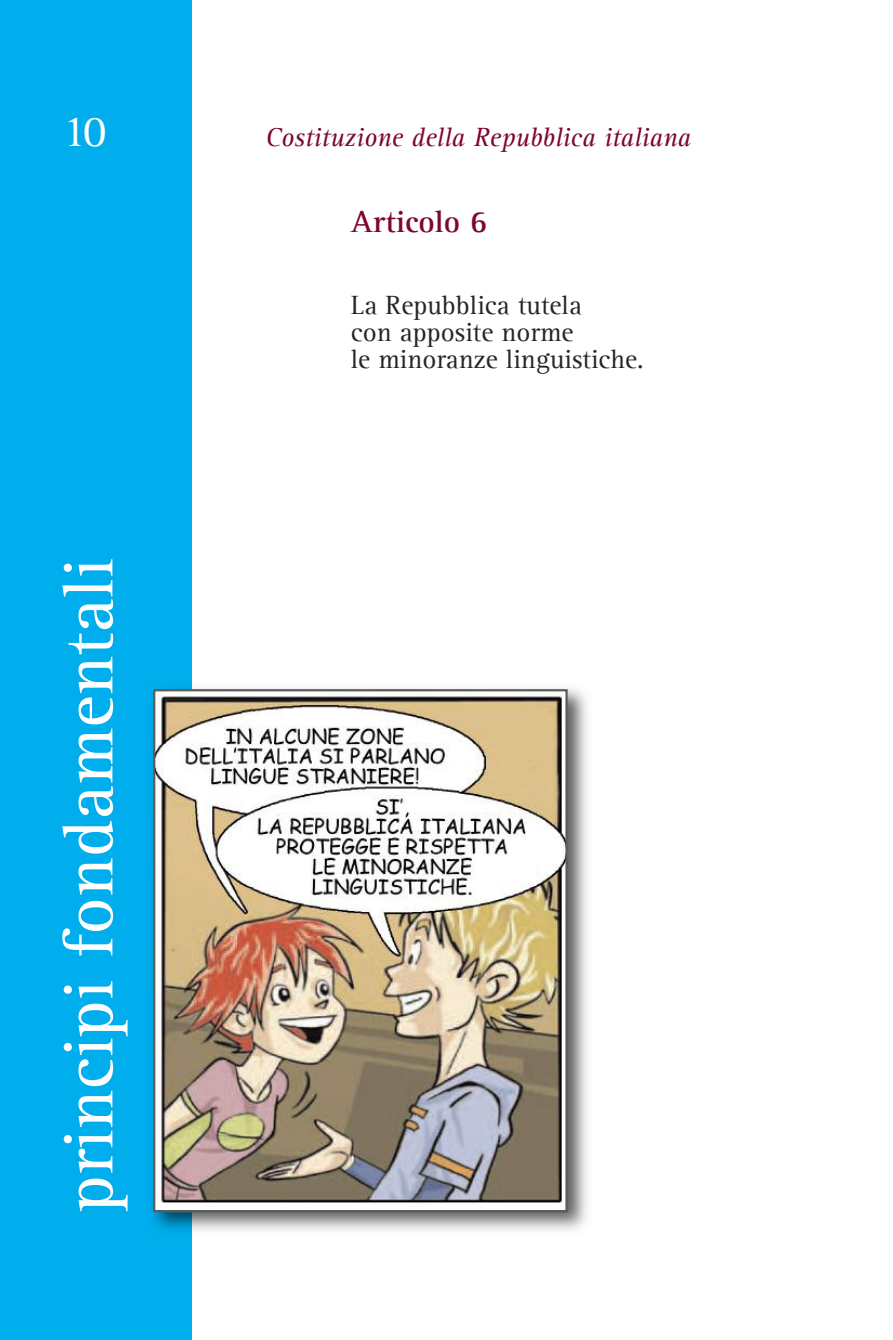
<style>
.page{position:relative;width:893px;height:1340px;background:#fff}
.page>*{position:absolute;margin:0;border:0;box-sizing:border-box;transform-origin:0 0}
.t1{font:72px "Agfa Rotis Serif";color:#fff}
.t2{font:45px "Agfa Rotis Serif";color:#fff}
.t3{font:700 31.5px "Agfa Rotis Serif";color:#7d0731}
.t4{font:27px/27px "Agfa Rotis Serif";color:#272627}
.t5{font:italic 27px "Agfa Rotis Serif";color:#7d0731}
</style>
<div class="page">
<div style="left:0;top:0;width:191px;height:1339px;background:#00aded"></div>
<img style="left:152px;top:679px;width:435px;height:562px">
<img style="left:156px;top:692px;width:409px;height:517px">
<div style="left:153px;top:689px;width:415px;height:523px;border:2px solid #5d5c5d"></div>
<h2 class="t2" style="left:62px;top:106px;width:46px">10</h2>
<h1 class="t1" style="left:48px;top:1212px;width:655px;rotate:-90deg">principi fondamentali</h1>
<p class="t5" style="left:266px;top:122px;width:427px">Costituzione della Repubblica italiana</p>
<p class="t3" style="left:351px;top:203px;width:138px">Articolo 6</p>
<p class="t4" style="left:351px;top:292px;width:294px">La Repubblica tutela<br>con apposite norme<br>le minoranze linguistiche.</p>
</div>
